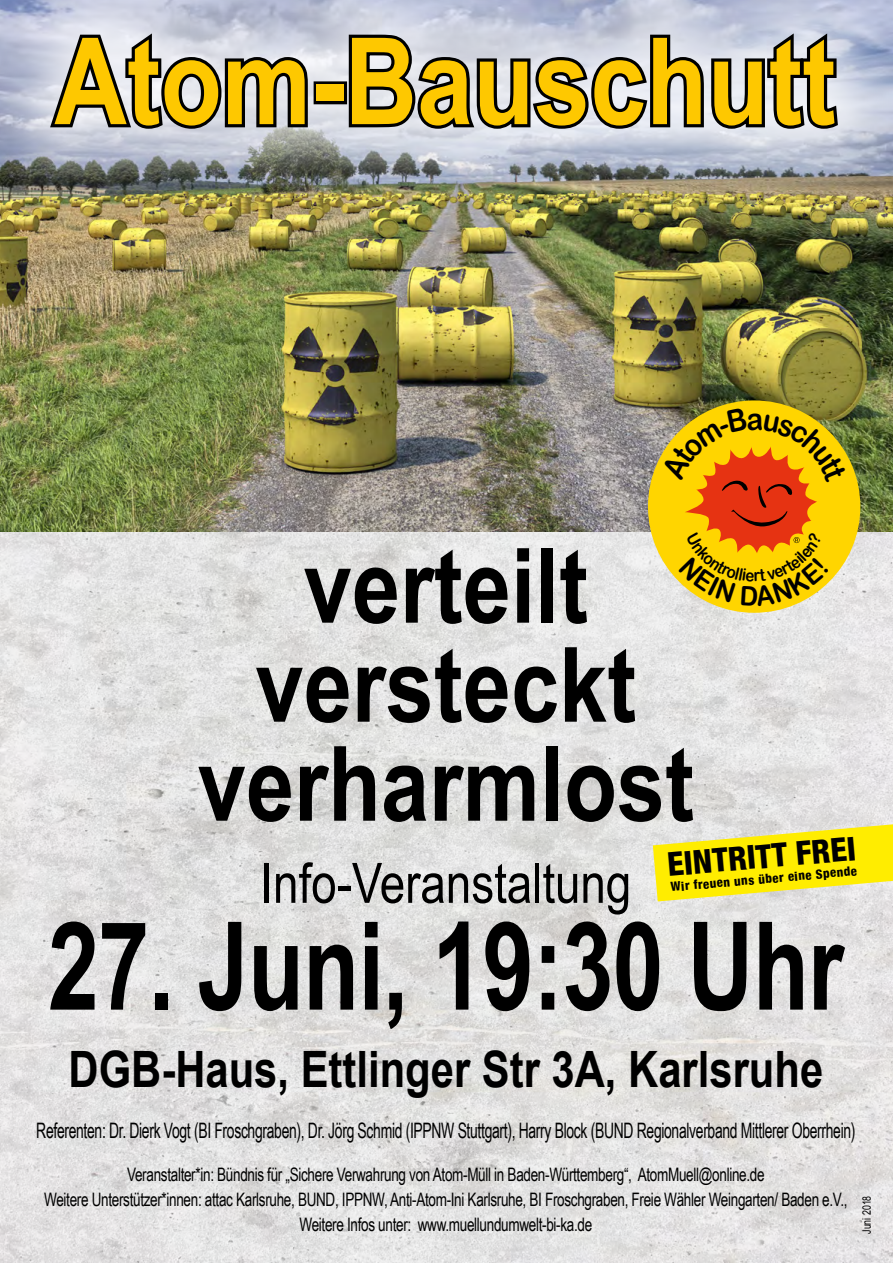
<style>
.page{position:relative;width:893px;height:1263px;background:#fff}
.page>*{position:absolute;margin:0;border:0;box-sizing:border-box;transform-origin:0 0}
.t1{font:700 122.55px "Arial";letter-spacing:-.01em;color:#000;scale:.75 1}
.t2{font:700 120.6px "Arial";color:#fec800;scale:.83 1}
.t3{font:700 103.95px/99px "Arial";color:#000;text-align:center;scale:.83 1}
.t4{font:55.65px "Arial Narrow";color:#000}
.t5{font:700 50.1px "Arial";color:#000;scale:.83 1}
.t6{font:800 condensed 32.85px "Helvetica 87";color:#000}
.t7{font:21.3px "Arial Narrow";letter-spacing:-.02em;color:#000;scale:.8 1}
.t8{font:18.6px/24.8px "Arial Narrow";letter-spacing:-.02em;color:#000;text-align:center;scale:.89 1}
.t9{font:800 condensed 12.75px "Helvetica 87";color:#000}
.t10{font:11.7px "Arial";color:#000;scale:.75 1}
</style>
<div class="page">
<img style="left:0;top:531px;width:893px;height:732px">
<img style="left:0;top:201px;width:893px;height:330px">
<div style="left:0;top:0;width:893px;height:201px;background:#fff;opacity:.75"></div>
<svg style="left:46px;top:27px;width:265px;height:107px;background:#98999f"></svg>
<div style="left:314px;top:81px;width:33px;height:23px;border:6px solid #000"></div>
<svg style="left:346px;top:27px;width:495px;height:107px;background:#909298"></svg>
<div style="left:648px;top:400px;width:212px;height:213px;background:#ffd500;border-radius:50%"></div>
<svg style="left:653px;top:824px;width:240px;height:77px;background:#f6e93e"></svg>
<svg style="left:661px;top:408px;width:186px;height:198px"></svg>
<h2 class="t2" style="left:54px;top:1px;width:943px">Atom-Bauschutt</h2>
<h3 class="t3" style="left:198px;top:540px;width:599px">verteilt versteckt verharmlost</h3>
<h3 class="t6" style="left:666px;top:844px;width:191px;rotate:-5deg">EINTRITT FREI</h3>
<h3 class="t4" style="left:260px;top:842px;width:372px">Info-Veranstaltung</h3>
<h1 class="t1" style="left:48px;top:885px;width:1063px">27. Juni, 19:30 Uhr</h1>
<h3 class="t5" style="left:69px;top:1036px;width:911px">DGB-Haus, Ettlinger Str 3A, Karlsruhe</h3>
<p class="t7" style="left:36px;top:1115px;width:1025px">Referenten: Dr. Dierk Vogt (BI Froschgraben), Dr. Jörg Schmid (IPPNW Stuttgart), Harry Block (BUND Regionalverband Mittlerer Oberrhein)</p>
<p class="t8" style="left:44px;top:1162px;width:904px">Veranstalter*in: Bündnis für „Sichere Verwahrung von Atom-Müll in Baden-Württemberg“, AtomMuell@online.de<br>Weitere Unterstützer*innen: attac Karlsruhe, BUND, IPPNW, Anti-Atom-Ini Karlsruhe, BI Froschgraben, Freie Wähler Weingarten/ Baden e.V.,<br>Weitere Infos unter: www.muellundumwelt-bi-ka.de</p>
<p class="t9" style="left:670px;top:879px;width:188px;rotate:-5deg">Wir freuen uns über eine Spende</p>
<p class="t10" style="left:859px;top:1234px;width:52px;rotate:-90deg">Juni 2018</p>
</div>
